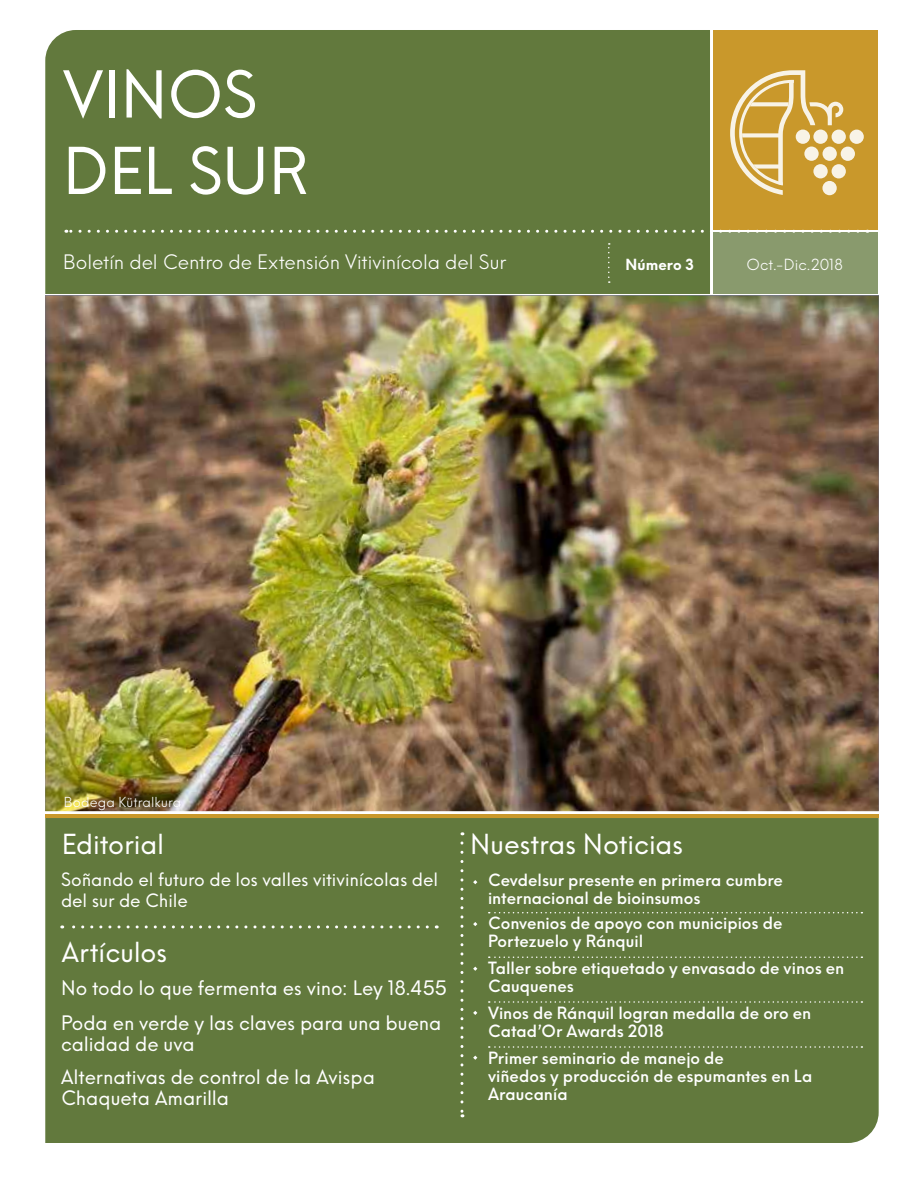
<style>
.page{position:relative;width:918px;height:1188px;background:#fff}
.page>*{position:absolute;margin:0;border:0;box-sizing:border-box;transform-origin:0 0}
.t1{font:63px/76.5px "Neue Hans Kendrick";letter-spacing:-.005em;color:#fff}
.t2{font:27px "Neue Hans Kendrick";letter-spacing:-.01em;color:#fff}
.t3{font:19.5px/21px "Neue Hans Kendrick";letter-spacing:-.005em;color:#fff}
.t4{font:300 19.5px "Neue Hans Kendrick";letter-spacing:-.005em;color:#fff}
.t5{font:18px/21px "Neue Hans Kendrick";letter-spacing:-.005em;color:#fff}
.t6{font:500 16.5px/18px "Neue Hans Kendrick";color:#fff}
.t7{font:300 15px "Neue Hans Kendrick";letter-spacing:.005em;color:#fff}
.t8{font:700 15px "Neue Hans Kendrick";letter-spacing:.01em;color:#fff}
.t9{font:300 13.5px "Neue Hans Kendrick";letter-spacing:.01em;color:#fff}
</style>
<div class="page">
<img style="left:45px;top:296px;width:834px;height:515px">
<div style="left:45px;top:818px;width:834px;height:325px;background:#62793d"></div>
<div style="left:45px;top:30px;width:665px;height:264px;background:#62793d"></div>
<div style="left:713px;top:233px;width:165px;height:61px;background:#899a6d"></div>
<div style="left:713px;top:30px;width:165px;height:200px;background:#c9982b"></div>
<svg style="left:460px;top:843px;width:3px;height:274px"></svg>
<svg style="left:62px;top:925px;width:365px;height:3px"></svg>
<svg style="left:489px;top:912px;width:373px;height:1px"></svg>
<svg style="left:489px;top:956px;width:373px;height:2px"></svg>
<svg style="left:489px;top:1001px;width:373px;height:2px"></svg>
<svg style="left:489px;top:1046px;width:373px;height:2px"></svg>
<svg style="left:66px;top:230px;width:792px;height:3px"></svg>
<svg style="left:608px;top:243px;width:2px;height:40px"></svg>
<svg style="left:832px;top:164px;width:14px;height:14px"></svg>
<svg style="left:832px;top:130px;width:14px;height:14px"></svg>
<div style="left:850px;top:130px;width:14px;height:14px;background:#f8f3e6;border-radius:50%"></div>
<div style="left:841px;top:147px;width:14px;height:14px;background:#f8f3e6;border-radius:50%"></div>
<svg style="left:730px;top:70px;width:113px;height:125px"></svg>
<svg style="left:473px;top:880px;width:4px;height:4px"></svg>
<svg style="left:473px;top:922px;width:4px;height:4px"></svg>
<svg style="left:473px;top:967px;width:4px;height:4px"></svg>
<svg style="left:473px;top:1011px;width:4px;height:4px"></svg>
<svg style="left:473px;top:1056px;width:4px;height:4px"></svg>
<hr style="left:45px;top:814px;width:834px;height:4px;background:#c9982b">
<h1 class="t1" style="left:63px;top:57px;width:246px">VINOS<br>DEL SUR</h1>
<p class="t4" style="left:63px;top:250px;width:445px">Boletín del Centro de Extensión Vitivinícola del Sur</p>
<p class="t8" style="left:625px;top:254px;width:70px">Número 3</p>
<p class="t7" style="left:746px;top:254px;width:98px">Oct.-Dic.2018</p>
<p class="t9" style="left:64px;top:793px;width:119px">Bodega Kütralkura</p>
<h2 class="t2" style="left:62px;top:827px;width:104px">Editorial</h2>
<h2 class="t2" style="left:470px;top:827px;width:215px">Nuestras Noticias</h2>
<p class="t5" style="left:61px;top:870px;width:379px">Soñando el futuro de los valles vitivinícolas del del sur de Chile</p>
<p class="t6" style="left:488px;top:871px;width:296px">Cevdelsur presente en primera cumbre internacional de bioinsumos</p>
<p class="t6" style="left:488px;top:914px;width:296px">Convenios de apoyo con municipios de<br>Portezuelo y Ránquil</p>
<p class="t6" style="left:488px;top:959px;width:358px">Taller sobre etiquetado y envasado de vinos en<br>Cauquenes</p>
<p class="t6" style="left:488px;top:1004px;width:325px">Vinos de Ránquil logran medalla de oro en<br>Catad’Or Awards 2018</p>
<p class="t6" style="left:488px;top:1049px;width:326px">Primer seminario de manejo de<br>viñedos y producción de espumantes en La<br>Araucanía</p>
<h2 class="t2" style="left:62px;top:935px;width:107px">Artículos</h2>
<p class="t3" style="left:61px;top:978px;width:387px">No todo lo que fermenta es vino: Ley 18.455</p>
<p class="t3" style="left:61px;top:1012px;width:382px">Poda en verde y las claves para una buena calidad de uva</p>
<p class="t3" style="left:61px;top:1067px;width:315px">Alternativas de control de la Avispa<br>Chaqueta Amarilla</p>
</div>
